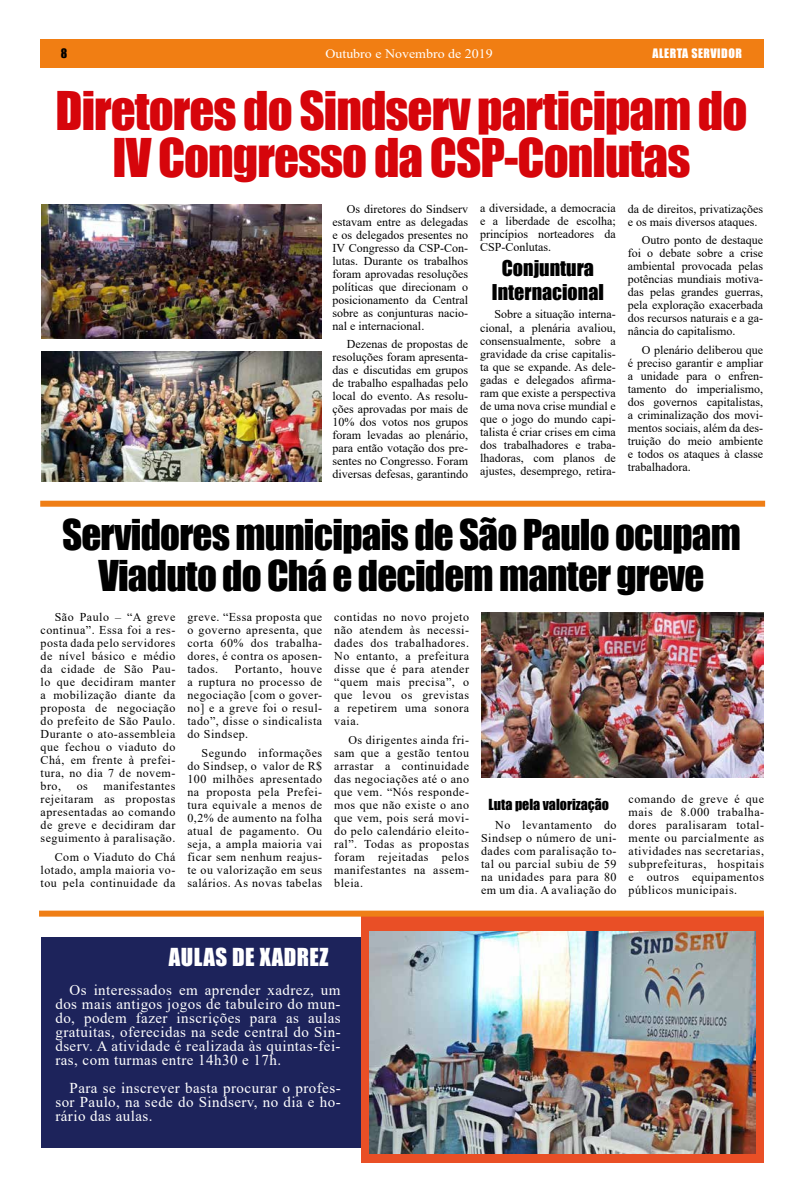
<style>
.page{position:relative;width:803px;height:1200px;background:#fff}
.page>*{position:absolute;margin:0;border:0;box-sizing:border-box;transform-origin:0 0}
.t1{font:49px/47px "Impact";letter-spacing:-.02em;color:#d6050b;text-align:center}
.t2{font:39px/41px "Impact";letter-spacing:-.02em;color:#000;text-align:center}
.t3{font:22.8px "Impact";letter-spacing:.02em;color:#fff}
.t4{font:20px/24px "Impact";color:#000;text-align:center}
.t5{font:15px/14px "Times New Roman";letter-spacing:.03em;color:#fff;text-align:justify}
.t6{font:14px "Impact";color:#000}
.t7{font:13px "Times New Roman";color:#fff;scale:1.07 1}
.t8{font:12px/13px "Times New Roman";letter-spacing:.04em;color:#000;text-align:justify}
.t9{font:12px/13px "Times New Roman";color:#000}
.t10{font:12px "Impact";letter-spacing:.04em;color:#fff}
.t11{font:12px "Impact";color:#000}
</style>
<div class="page">
<div style="left:40px;top:40px;width:723px;height:28px;background:#f17e13"></div>
<div style="left:41px;top:936px;width:440px;height:211px;background:#1d235b"></div>
<div style="left:361px;top:915px;width:402px;height:247px;background:#e94f26"></div>
<img style="left:369px;top:931px;width:386px;height:221px">
<div style="left:40px;top:500px;width:724px;height:6px;background:#ef7e16"></div>
<div style="left:39px;top:910px;width:724px;height:6px;background:#ef7e16"></div>
<img style="left:481px;top:612px;width:282px;height:165px">
<img style="left:41px;top:204px;width:281px;height:134px">
<img style="left:41px;top:352px;width:281px;height:129px">
<p class="t11" style="left:61px;top:44px;width:8px">8</p>
<p class="t7" style="left:325px;top:45px;width:158px">Outubro e Novembro de 2019</p>
<p class="t10" style="left:652px;top:44px;width:91px">ALERTA SERVIDOR</p>
<h1 class="t1" style="left:55px;top:85px;width:693px">Diretores do Sindserv participam do<br>IV Congresso da CSP-Conlutas</h1>
<p class="t8" style="left:332px;top:201px;width:137px;text-indent:14px">Os diretores do Sindserv estavam entre as delegadas e os delegados presentes no IV Congresso da CSP-Con&shy;lutas. Durante os trabalhos foram aprovadas resoluções políticas que direcionam o posicionamento da Central sobre as conjunturas nacio&shy;nal e internacional.</p>
<p class="t8" style="left:332px;top:337px;width:137px;text-indent:14px">Dezenas de propostas de resoluções foram apresenta&shy;das e discutidas em grupos de trabalho espalhadas pelo local do evento. As resolu&shy;ções aprovadas por mais de 10% dos votos nos grupos foram levadas ao plenário, para então votação dos pre&shy;sentes no Congresso. Foram diversas defesas, garantindo</p>
<p class="t8" style="left:480px;top:201px;width:137px">a diversidade, a democracia e a liberdade de escolha; princípios norteadores da CSP-Conlutas.</p>
<h3 class="t4" style="left:491px;top:255px;width:113px">Conjuntura<br>Internacional</h3>
<p class="t8" style="left:480px;top:307px;width:137px;text-indent:14px">Sobre a situação interna&shy;cional, a plenária avaliou, consensualmente, sobre a gravidade da crise capitalis&shy;ta que se expande. As dele&shy;gadas e delegados afirma&shy;ram que existe a perspectiva de uma nova crise mundial e que o jogo do mundo capi&shy;talista é criar crises em cima dos trabalhadores e traba&shy;lhadoras, com planos de ajustes, desemprego, retira-</p>
<p class="t9" style="left:627px;top:202px;width:137px">da de direitos, privatizações e os mais diversos ataques.</p>
<p class="t8" style="left:627px;top:233px;width:137px;text-indent:14px">Outro ponto de destaque foi o debate sobre a crise ambiental provocada pelas potências mundiais motiva&shy;das pelas grandes guerras, pela exploração exacerbada dos recursos naturais e a ga&shy;nância do capitalismo.</p>
<p class="t8" style="left:627px;top:343px;width:137px;text-indent:14px">O plenário deliberou que é preciso garantir e ampliar a unidade para o enfren&shy;tamento do imperialismo, dos governos capitalistas, a criminalização dos movi&shy;mentos sociais, além da des&shy;truição do meio ambiente e todos os ataques à classe trabalhadora.</p>
<h2 class="t2" style="left:62px;top:513px;width:680px">Servidores municipais de São Paulo ocupam<br>Viaduto do Chá e decidem manter greve</h2>
<p class="t8" style="left:41px;top:610px;width:136px;text-indent:14px">São Paulo – “A greve continua”. Essa foi a res&shy;posta dada pelo servidores de nível básico e médio da cidade de São Pau&shy;lo que decidiram manter a mobilização diante da proposta de negociação do prefeito de São Paulo.<br>Durante o ato-assembleia que fechou o viaduto do Chá, em frente à prefei&shy;tura, no dia 7 de novem&shy;bro,</p>
<p class="t8" style="left:334px;top:610px;width:136px">contidas no novo projeto não atendem às necessi&shy;dades dos trabalhadores.<br>No entanto, a prefeitura disse que é para atender “quem mais precisa”, o que levou os grevistas a repetirem uma sonora vaia.</p>
<p class="t8" style="left:334px;top:732px;width:136px;text-indent:14px">Os dirigentes ainda fri&shy;sam que a gestão tentou arrastar a continuidade das negociações até o ano que vem. “Nós responde&shy;mos que não existe o ano que vem, pois será movi&shy;do pelo calendário eleito&shy;ral”. Todas as propostas foram rejeitadas pelos manifestantes na assem&shy;bleia.</p>
<p class="t8" style="left:187px;top:610px;width:136px">greve. “Essa proposta que o governo apresenta, que corta 60% dos trabalha&shy;dores, é contra os aposen&shy;tados.</p>
<p class="t8" style="left:187px;top:662px;width:136px;text-indent:47px">Portanto, houve a ruptura no processo de negociação [com o gover&shy;no] e a greve foi o resul&shy;tado”, disse o sindicalista do Sindsep.</p>
<p class="t8" style="left:187px;top:745px;width:136px;text-indent:14px">Segundo informações do Sindsep, o valor de R$ 100 milhões apresentado na proposta pela Prefei&shy;tura equivale a menos de 0,2% de aumento na folha atual de pagamento. Ou seja, a ampla maioria vai ficar sem nenhum reajus&shy;te ou valorização em seus salários. As novas tabelas</p>
<p class="t8" style="left:41px;top:779px;width:136px;text-indent:63px">manifestantes rejeitaram as propostas apresentadas ao comando de greve e decidiram dar seguimento à paralisação.</p>
<p class="t8" style="left:41px;top:849px;width:136px;text-indent:14px">Com o Viaduto do Chá lotado, ampla maioria vo&shy;tou pela continuidade da</p>
<p class="t8" style="left:77px;top:779px;width:13px">os</p>
<p class="t8" style="left:628px;top:791px;width:137px">comando de greve é que mais de 8.000 trabalha&shy;dores paralisaram total&shy;mente ou parcialmente as atividades nas secretarias, subprefeituras, hospitais e outros equipamentos públicos municipais.</p>
<p class="t6" style="left:488px;top:793px;width:122px">Luta pela valorização</p>
<p class="t8" style="left:481px;top:817px;width:137px;text-indent:14px">No levantamento do Sindsep o número de uni&shy;dades com paralisação to&shy;tal ou parcial subiu de 59 na unidades para para 80 em um dia. A avaliação do</p>
<h3 class="t3" style="left:169px;top:939px;width:161px">AULAS DE XADREZ</h3>
<p class="t5" style="left:55px;top:981px;width:287px;text-indent:14px">Os interessados em aprender xadrez, um dos mais antigos jogos de tabuleiro do mun&shy;do, podem fazer inscrições para as aulas gratuitas, oferecidas na sede central do Sin&shy;dserv. A atividade é realizada às quintas-fei&shy;ras, com turmas entre 14h30 e 17h.</p>
<p class="t5" style="left:55px;top:1079px;width:287px;text-indent:14px">Para se inscrever basta procurar o profes&shy;sor Paulo, na sede do Sindserv, no dia e ho&shy;rário das aulas.</p>
</div>
